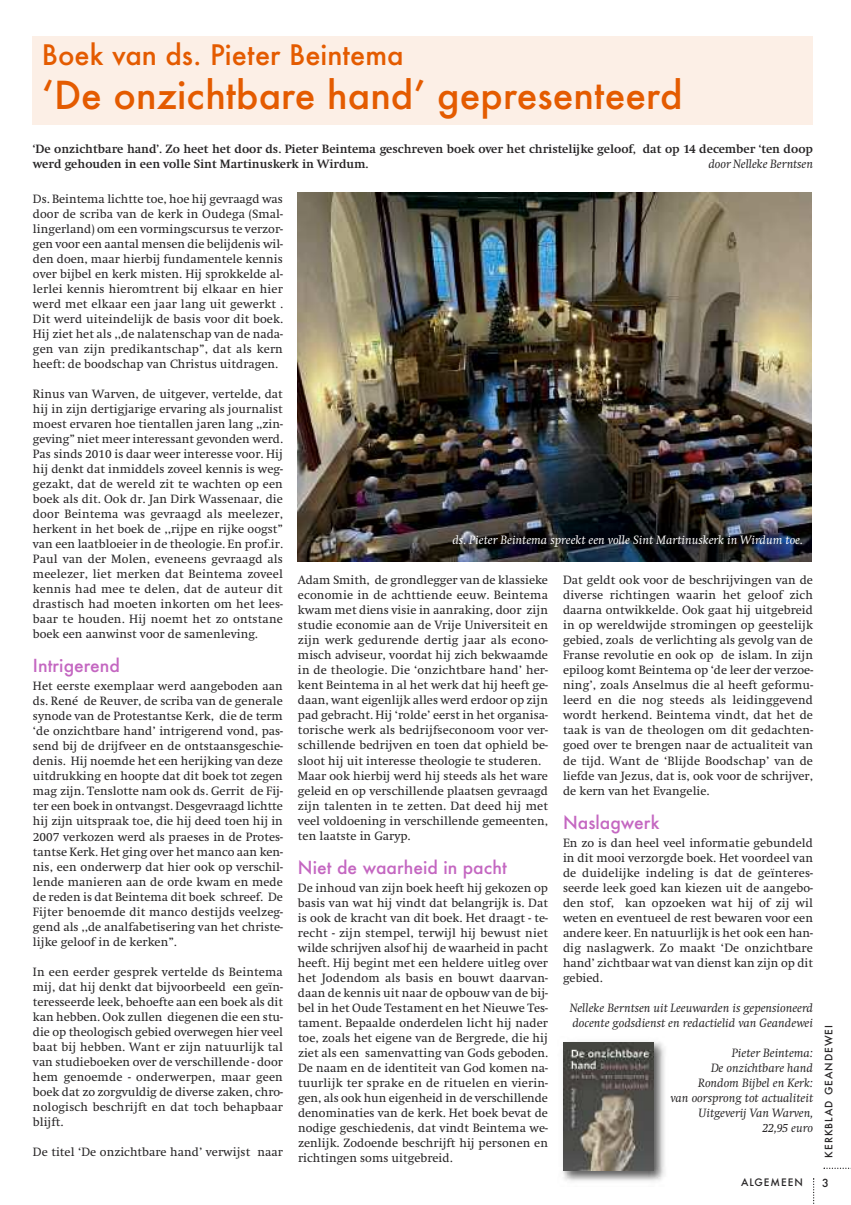
<style>
.page{position:relative;width:851px;height:1205px;background:#fff}
.page>*{position:absolute;margin:0;border:0;box-sizing:border-box;transform-origin:0 0}
.t1{font:500 37.5px "Futura";color:#e45b00}
.t2{font:500 27.5px "Futura";color:#e45b00}
.t3{font:500 17.5px "Futura";color:#c467c1}
.t4{font:12.5px/15px "Swift";color:#272526;text-align:justify}
.t5{font:italic 12.5px/15px "Swift";color:#272526}
.t6{font:700 12.5px/15px "Swift";color:#272526}
.t7{font:italic 12.5px "Swift";color:#fff}
.t8{font:500 10.88px "Futura";color:#272526}
.t9{font:500 10px "Futura";letter-spacing:.1em;color:#272526}
</style>
<div class="page">
<svg style="left:823px;top:1167px;width:27px;height:2px"></svg>
<svg style="left:813px;top:1178px;width:1px;height:26px"></svg>
<div style="left:33px;top:36px;width:779px;height:88px;background:#fcefe6"></div>
<img style="left:298px;top:193px;width:513px;height:369px">
<img style="left:563px;top:1041px;width:102px;height:140px">
<img style="left:563px;top:1042px;width:90px;height:128px">
<h2 class="t2" style="left:42px;top:39px;width:363px">Boek van ds. Pieter Beintema</h2>
<h1 class="t1" style="left:42px;top:74px;width:642px">‘De onzichtbare hand’ gepresenteerd</h1>
<p class="t6" style="left:33px;top:142px;width:781px">‘De onzichtbare hand’. Zo heet het door ds. Pieter Beintema geschreven boek over het christelijke geloof, dat op 14 december ‘ten doop werd gehouden in een volle Sint Martinuskerk in Wirdum.</p>
<p class="t5" style="left:708px;top:157px;width:106px">door Nelleke Berntsen</p>
<p class="t4" style="left:33px;top:191px;width:251px">Ds. Beintema lichtte toe, hoe hij gevraagd was door de scriba van de kerk in Oudega (Smal&shy;lingerland) om een vormingscursus te verzor&shy;gen voor een aantal mensen die belijdenis wil&shy;den doen, maar hierbij fundamentele kennis over bijbel en kerk misten. Hij sprokkelde al&shy;lerlei kennis hieromtrent bij elkaar en hier werd met elkaar een jaar lang uit gewerkt .<br>Dit werd uiteindelijk de basis voor dit boek.<br>Hij ziet het als ,,de nalatenschap van de nada&shy;gen van zijn predikantschap”, dat als kern heeft: de boodschap van Christus uitdragen.</p>
<p class="t4" style="left:33px;top:386px;width:251px">Rinus van Warven, de uitgever, vertelde, dat hij in zijn dertigjarige ervaring als journalist moest ervaren hoe tientallen jaren lang ,,zin&shy;geving” niet meer interessant gevonden werd.<br>Pas sinds 2010 is daar weer interesse voor. Hij hij denkt dat inmiddels zoveel kennis is weg&shy;gezakt, dat de wereld zit te wachten op een boek als dit. Ook dr. Jan Dirk Wassenaar, die door Beintema was gevraagd als meelezer, herkent in het boek de ,,rijpe en rijke oogst” van een laatbloeier in de theologie. En prof.ir.<br>Paul van der Molen, eveneens gevraagd als meelezer, liet merken dat Beintema zoveel kennis had mee te delen, dat de auteur dit drastisch had moeten inkorten om het lees&shy;baar te houden. Hij noemt het zo ontstane boek een aanwinst voor de samenleving.</p>
<h3 class="t3" style="left:33px;top:656px;width:89px">Intrigerend</h3>
<p class="t4" style="left:33px;top:678px;width:251px">Het eerste exemplaar werd aangeboden aan ds. René de Reuver, de scriba van de generale synode van de Protestantse Kerk, die de term ‘de onzichtbare hand’ intrigerend vond, pas&shy;send bij de drijfveer en de ontstaansgeschie&shy;denis. Hij noemde het een herijking van deze uitdrukking en hoopte dat dit boek tot zegen mag zijn. Tenslotte nam ook ds. Gerrit de Fij&shy;ter een boek in ontvangst. Desgevraagd lichtte hij zijn uitspraak toe, die hij deed toen hij in 2007 verkozen werd als praeses in de Protes&shy;tantse Kerk. Het ging over het manco aan ken&shy;nis, een onderwerp dat hier ook op verschil&shy;lende manieren aan de orde kwam en mede de reden is dat Beintema dit boek schreef. De Fijter benoemde dit manco destijds veelzeg&shy;gend als ,,de analfabetisering van het christe&shy;lijke geloof in de kerken”.</p>
<p class="t4" style="left:33px;top:963px;width:251px">In een eerder gesprek vertelde ds Beintema mij, dat hij denkt dat bijvoorbeeld een geïn&shy;teresseerde leek, behoefte aan een boek als dit kan hebben. Ook zullen diegenen die een stu&shy;die op theologisch gebied overwegen hier veel baat bij hebben. Want er zijn natuurlijk tal van studieboeken over de verschillende - door hem genoemde - onderwerpen, maar geen boek dat zo zorgvuldig de diverse zaken, chro&shy;nologisch beschrijft en dat toch behapbaar blijft.</p>
<p class="t4" style="left:33px;top:1143px;width:251px">De titel ‘De onzichtbare hand’ verwijst naar</p>
<p class="t7" style="left:452px;top:533px;width:352px">ds. Pieter Beintema spreekt een volle Sint Martinuskerk in Wirdum toe.</p>
<p class="t4" style="left:298px;top:573px;width:251px;text-align:left">Adam Smith, de grondlegger van de klassieke economie in de achttiende eeuw. Beintema kwam met diens visie in aanraking, door zijn studie economie aan de Vrije Universiteit en zijn werk gedurende dertig jaar als econo&shy;misch adviseur, voordat hij zich bekwaamde in de theologie. Die ‘onzichtbare hand’ her&shy;kent Beintema in al het werk dat hij heeft ge&shy;daan, want eigenlijk alles werd erdoor op zijn pad gebracht. Hij ‘rolde’ eerst in het organisa&shy;torische werk als bedrijfseconoom voor ver&shy;schillende bedrijven en toen dat ophield be&shy;sloot hij uit interesse theologie te studeren.<br>Maar ook hierbij werd hij steeds als het ware geleid en op verschillende plaatsen gevraagd zijn talenten in te zetten. Dat deed hij met veel voldoening in verschillende gemeenten, ten laatste in Garyp.</p>
<h3 class="t3" style="left:298px;top:857px;width:210px">Niet de waarheid in pacht</h3>
<p class="t4" style="left:298px;top:880px;width:251px">De inhoud van zijn boek heeft hij gekozen op basis van wat hij vindt dat belangrijk is. Dat is ook de kracht van dit boek. Het draagt - te&shy;recht - zijn stempel, terwijl hij bewust niet wilde schrijven alsof hij de waarheid in pacht heeft. Hij begint met een heldere uitleg over het Jodendom als basis en bouwt daarvan&shy;daan de kennis uit naar de opbouw van de bij&shy;bel in het Oude Testament en het Nieuwe Tes&shy;tament. Bepaalde onderdelen licht hij nader toe, zoals het eigene van de Bergrede, die hij ziet als een samenvatting van Gods geboden.<br>De naam en de identiteit van God komen na&shy;tuurlijk ter sprake en de rituelen en vierin&shy;gen, als ook hun eigenheid in de verschillende denominaties van de kerk. Het boek bevat de nodige geschiedenis, dat vindt Beintema we&shy;zenlijk. Zodoende beschrijft hij personen en richtingen soms uitgebreid.</p>
<p class="t4" style="left:563px;top:573px;width:251px">Dat geldt ook voor de beschrijvingen van de diverse richtingen waarin het geloof zich daarna ontwikkelde. Ook gaat hij uitgebreid in op wereldwijde stromingen op geestelijk gebied, zoals de verlichting als gevolg van de Franse revolutie en ook op de islam. In zijn epiloog komt Beintema op ‘de leer der verzoe&shy;ning’, zoals Anselmus die al heeft geformu&shy;leerd en die nog steeds als leidinggevend wordt herkend. Beintema vindt, dat het de taak is van de theologen om dit gedachten&shy;goed over te brengen naar de actualiteit van de tijd. Want de ‘Blijde Boodschap’ van de liefde van Jezus, dat is, ook voor de schrijver, de kern van het Evangelie.</p>
<h3 class="t3" style="left:563px;top:812px;width:98px">Naslagwerk</h3>
<p class="t4" style="left:563px;top:835px;width:251px">En zo is dan heel veel informatie gebundeld in dit mooi verzorgde boek. Het voordeel van de duidelijke indeling is dat de geïnteres&shy;seerde leek goed kan kiezen uit de aangebo&shy;den stof, kan opzoeken wat hij of zij wil weten en eventueel de rest bewaren voor een andere keer. En natuurlijk is het ook een han&shy;dig naslagwerk. Zo maakt ‘De onzichtbare hand’ zichtbaar wat van dienst kan zijn op dit gebied.</p>
<p class="t5" style="left:569px;top:1000px;width:245px">Nelleke Berntsen uit Leeuwarden is gepensioneerd docente godsdienst en redactielid van Geandewei</p>
<p class="t5" style="left:670px;top:1045px;width:144px;text-align:right">Pieter Beintema:<br>De onzichtbare hand<br>Rondom Bijbel en Kerk:<br>van oorsprong tot actualiteit<br>Uitgeverij Van Warven,<br>22,95 euro</p>
<p class="t9" style="left:823px;top:1157px;width:134px;rotate:-90deg">KERKBLAD GEANDEWEI</p>
<p class="t9" style="left:740px;top:1176px;width:63px">ALGEMEEN</p>
<p class="t8" style="left:821px;top:1177px;width:8px">3</p>
</div>
